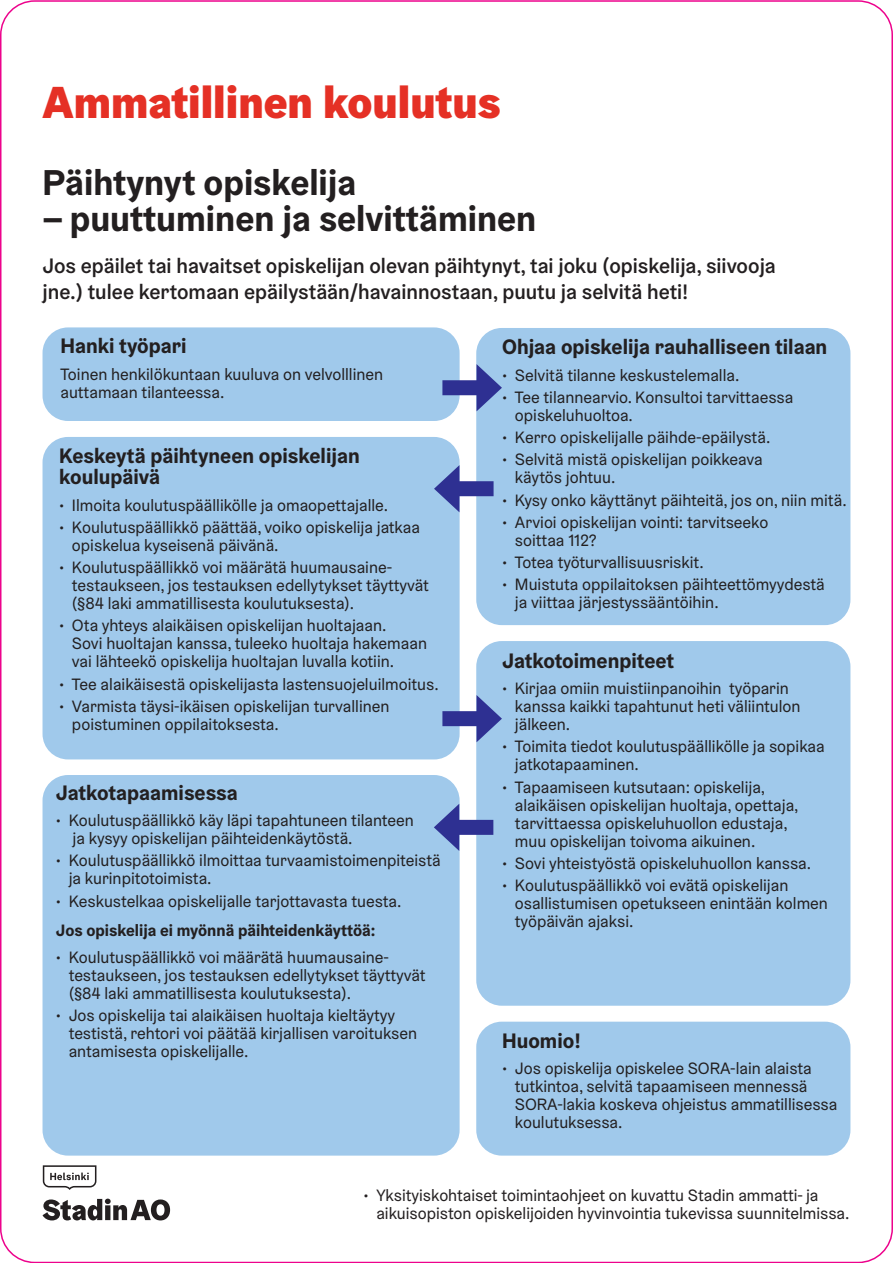
<style>
.page{position:relative;width:893px;height:1263px;background:#fff}
.page>*{position:absolute;margin:0;border:0;box-sizing:border-box;transform-origin:0 0}
.Pääotsikko{font:900 45px "Helsinki Grotesk";color:#e53025}
.Otsikko_2{font:700 36px "Helsinki Grotesk";color:#231f20}
.Leipis{font:500 21px/25.2px "Helsinki Grotesk";color:#231f20}
.Laatikko-otsikko{font:700 21px/21px "Helsinki Grotesk";color:#231f20}
.Leipis_regular{font:16.5px/18px "Helsinki Grotesk";color:#231f20}
.Leipis-2{font:700 16.5px "Helsinki Grotesk";color:#231f20}
</style>
<div class="page">
<div style="left:43px;top:327px;width:417px;height:94px;background:#a0c9eb;border-radius:26px"></div>
<div style="left:476px;top:328px;width:374px;height:297px;background:#a0c9eb;border-radius:26px"></div>
<div style="left:43px;top:437px;width:417px;height:322px;background:#a0c9eb;border-radius:26px"></div>
<div style="left:476px;top:641px;width:374px;height:365px;background:#a0c9eb;border-radius:26px"></div>
<div style="left:43px;top:775px;width:417px;height:380px;background:#a0c9eb;border-radius:26px"></div>
<div style="left:450px;top:481px;width:44px;height:15px;background:#2e3092"></div>
<svg style="left:434px;top:465px;width:25px;height:47px"></svg>
<div style="left:442px;top:380px;width:44px;height:15px;background:#2e3092"></div>
<svg style="left:476px;top:364px;width:26px;height:47px"></svg>
<div style="left:442px;top:711px;width:44px;height:15px;background:#2e3092"></div>
<svg style="left:476px;top:695px;width:26px;height:47px"></svg>
<div style="left:449px;top:820px;width:44px;height:15px;background:#2e3092"></div>
<svg style="left:434px;top:804px;width:25px;height:47px"></svg>
<svg style="left:43px;top:1165px;width:53px;height:25px"></svg>
<svg style="left:43px;top:1198px;width:127px;height:22px"></svg>
<div style="left:476px;top:1022px;width:374px;height:133px;background:#a0c9eb;border-radius:26px"></div>
<p class="Pääotsikko" style="left:43px;top:73px;width:459px">Ammatillinen koulutus</p>
<p class="Otsikko_2" style="left:43px;top:160px;width:315px">Päihtynyt opiskelija</p>
<p class="Otsikko_2" style="left:43px;top:196px;width:495px">– puuttuminen ja selvittäminen</p>
<p class="Leipis" style="left:43px;top:253px;width:735px">Jos epäilet tai havaitset opiskelijan olevan päihtynyt, tai joku (opiskelija, siivooja jne.) tulee kertomaan epäilystään/havainnostaan, puutu ja selvitä heti!</p>
<p class="Laatikko-otsikko" style="left:60px;top:335px;width:128px">Hanki työpari</p>
<p class="Leipis_regular" style="left:60px;top:365px;width:324px">Toinen henkilökuntaan kuuluva on velvolllinen auttamaan tilanteessa.</p>
<p class="Laatikko-otsikko" style="left:502px;top:336px;width:327px">Ohjaa opiskelija rauhalliseen tilaan</p>
<p class="Leipis_regular" style="left:515px;top:366px;width:226px">Selvitä tilanne keskustelemalla.</p>
<p class="Leipis_regular" style="left:502px;top:366px;width:7px">•</p>
<p class="Leipis_regular" style="left:515px;top:388px;width:280px">Tee tilannearvio. Konsultoi tarvittaessa</p>
<p class="Leipis_regular" style="left:502px;top:388px;width:7px">•</p>
<p class="Laatikko-otsikko" style="left:59px;top:445px;width:302px">Keskeytä päihtyneen opiskelijan koulupäivä</p>
<p class="Leipis_regular" style="left:72px;top:496px;width:318px">Ilmoita koulutuspäällikölle ja omaopettajalle.</p>
<p class="Leipis_regular" style="left:59px;top:496px;width:7px">•</p>
<p class="Leipis_regular" style="left:59px;top:518px;width:7px">•</p>
<p class="Leipis_regular" style="left:59px;top:558px;width:7px">•</p>
<p class="Leipis_regular" style="left:59px;top:616px;width:7px">•</p>
<p class="Leipis_regular" style="left:59px;top:675px;width:7px">•</p>
<p class="Leipis_regular" style="left:59px;top:697px;width:7px">•</p>
<p class="Leipis_regular" style="left:72px;top:518px;width:350px">Koulutuspäällikkö päättää, voiko opiskelija jatkaa</p>
<p class="Leipis_regular" style="left:72px;top:536px;width:208px">opiskelua kyseisenä päivänä.</p>
<p class="Leipis_regular" style="left:72px;top:576px;width:358px">testaukseen, jos testauksen edellytykset täyttyvät</p>
<p class="Leipis_regular" style="left:72px;top:558px;width:322px">Koulutuspäällikkö voi määrätä huumausaine-</p>
<p class="Leipis_regular" style="left:72px;top:594px;width:284px">(§84 laki ammatillisesta koulutuksesta .(</p>
<p class="Leipis_regular" style="left:72px;top:616px;width:316px">Ota yhteys alaikäisen opiskelijan huoltajaan.</p>
<p class="Leipis_regular" style="left:72px;top:634px;width:357px">Sovi huoltajan kanssa, tuleeko huoltaja hakemaan vai lähteekö opiskelija huoltajan luvalla kotiin.</p>
<p class="Leipis_regular" style="left:72px;top:675px;width:368px">Tee alaikäisestä opiskelijasta lastensuojeluilmoitus.</p>
<p class="Leipis_regular" style="left:72px;top:697px;width:319px">Varmista täysi-ikäisen opiskelijan turvallinen</p>
<p class="Leipis_regular" style="left:72px;top:715px;width:208px">poistuminen oppilaitoksesta.</p>
<p class="Laatikko-otsikko" style="left:56px;top:781px;width:183px">Jatkotapaamisessa</p>
<p class="Leipis_regular" style="left:69px;top:811px;width:347px">Koulutuspäällikkö käy läpi tapahtuneen tilanteen</p>
<p class="Leipis_regular" style="left:56px;top:811px;width:7px">•</p>
<p class="Leipis_regular" style="left:56px;top:851px;width:7px">•</p>
<p class="Leipis_regular" style="left:72px;top:829px;width:282px">ja kysyy opiskelijan päihteidenkäytöstä.</p>
<p class="Leipis_regular" style="left:69px;top:851px;width:374px">Koulutuspäällikkö ilmoittaa turvaamistoimenpiteistä</p>
<p class="Leipis_regular" style="left:69px;top:869px;width:144px">ja kurinpitotoimista.</p>
<p class="Leipis_regular" style="left:69px;top:892px;width:334px">Keskustelkaa opiskelijalle tarjottavasta tuesta.</p>
<p class="Leipis_regular" style="left:56px;top:892px;width:7px">•</p>
<p class="Leipis-2" style="left:56px;top:920px;width:321px">Jos opiskelija ei myönnä päihteidenkäyttöä:</p>
<p class="Leipis_regular" style="left:69px;top:966px;width:358px">testaukseen, jos testauksen edellytykset täyttyvät</p>
<p class="Leipis_regular" style="left:69px;top:948px;width:322px">Koulutuspäällikkö voi määrätä huumausaine-</p>
<p class="Leipis_regular" style="left:56px;top:948px;width:7px">•</p>
<p class="Leipis_regular" style="left:69px;top:984px;width:284px">(§84 laki ammatillisesta koulutuksesta .(</p>
<p class="Leipis_regular" style="left:69px;top:1006px;width:328px">Jos opiskelija tai alaikäisen huoltaja kieltäytyy</p>
<p class="Leipis_regular" style="left:56px;top:1006px;width:7px">•</p>
<p class="Leipis_regular" style="left:502px;top:428px;width:7px">•</p>
<p class="Leipis_regular" style="left:502px;top:450px;width:7px">•</p>
<p class="Leipis_regular" style="left:502px;top:491px;width:7px">•</p>
<p class="Leipis_regular" style="left:502px;top:513px;width:7px">•</p>
<p class="Leipis_regular" style="left:502px;top:553px;width:7px">•</p>
<p class="Leipis_regular" style="left:502px;top:575px;width:7px">•</p>
<p class="Leipis_regular" style="left:515px;top:406px;width:120px">opiskeluhuoltoa.</p>
<p class="Leipis_regular" style="left:515px;top:428px;width:257px">Kerro opiskelijalle päihde-epäilystä.</p>
<p class="Leipis_regular" style="left:515px;top:450px;width:249px">Selvitä mistä opiskelijan poikkeava</p>
<p class="Leipis_regular" style="left:515px;top:468px;width:102px">käytös johtuu.</p>
<p class="Leipis_regular" style="left:515px;top:491px;width:333px">Kysy onko käyttänyt päihteitä, jos on, niin mitä.</p>
<p class="Leipis_regular" style="left:515px;top:513px;width:255px">Arvioi opiskelijan vointi: tarvitseeko</p>
<p class="Leipis_regular" style="left:515px;top:531px;width:84px">soittaa 112?</p>
<p class="Leipis_regular" style="left:515px;top:553px;width:190px">Totea työturvallisuusriskit.</p>
<p class="Leipis_regular" style="left:515px;top:575px;width:311px">Muistuta oppilaitoksen päihteettömyydestä</p>
<p class="Leipis_regular" style="left:515px;top:593px;width:205px">ja viittaa järjestyssääntöihin.</p>
<p class="Laatikko-otsikko" style="left:502px;top:650px;width:174px">Jatkotoimenpiteet</p>
<p class="Leipis_regular" style="left:502px;top:679px;width:7px">•</p>
<p class="Leipis_regular" style="left:515px;top:679px;width:208px">Kirjaa omiin muistiinpanoihin</p>
<p class="Leipis_regular" style="left:729px;top:679px;width:61px">työparin</p>
<p class="Leipis_regular" style="left:515px;top:697px;width:287px">kanssa kaikki tapahtunut heti väliintulon jälkeen.</p>
<p class="Leipis_regular" style="left:515px;top:737px;width:311px">Toimita tiedot koulutuspäällikölle ja sopikaa</p>
<p class="Leipis_regular" style="left:502px;top:737px;width:7px">•</p>
<p class="Leipis_regular" style="left:515px;top:755px;width:125px">jatkotapaaminen.</p>
<p class="Leipis_regular" style="left:515px;top:778px;width:252px">Tapaamiseen kutsutaan: opiskelija,</p>
<p class="Leipis_regular" style="left:502px;top:778px;width:7px">•</p>
<p class="Leipis_regular" style="left:502px;top:854px;width:7px">•</p>
<p class="Leipis_regular" style="left:502px;top:876px;width:7px">•</p>
<p class="Leipis_regular" style="left:515px;top:796px;width:285px">alaikäisen opiskelijan huoltaja, opettaja, tarvittaessa opiskeluhuollon edustaja, muu opiskelijan toivoma aikuinen.</p>
<p class="Leipis_regular" style="left:515px;top:854px;width:298px">Sovi yhteistyöstä opiskeluhuollon kanssa.</p>
<p class="Leipis_regular" style="left:515px;top:876px;width:275px">Koulutuspäällikkö voi evätä opiskelijan</p>
<p class="Leipis_regular" style="left:515px;top:894px;width:314px">osallistumisen opetukseen enintään kolmen työpäivän ajaksi.</p>
<p class="Leipis_regular" style="left:69px;top:1024px;width:350px">testistä, rehtori voi päätää kirjallisen varoituksen</p>
<p class="Laatikko-otsikko" style="left:502px;top:1030px;width:80px">Huomio!</p>
<p class="Leipis_regular" style="left:69px;top:1042px;width:181px">antamisesta opiskelijalle.</p>
<p class="Leipis_regular" style="left:515px;top:1059px;width:298px">Jos opiskelija opiskelee SORA-lain alaista</p>
<p class="Leipis_regular" style="left:502px;top:1059px;width:7px">•</p>
<p class="Leipis_regular" style="left:515px;top:1077px;width:324px">tutkintoa, selvitä tapaamiseen mennessä<br>SORA-lakia koskeva ohjeistus ammatillisessa koulutuksessa.</p>
<p class="Leipis_regular" style="left:364px;top:1186px;width:7px">•</p>
<p class="Leipis_regular" style="left:376px;top:1186px;width:444px">Yksityiskohtaiset toimintaohjeet on kuvattu Stadin ammatti ja-</p>
<p class="Leipis_regular" style="left:376px;top:1204px;width:475px">aikuisopiston opiskelijoiden hyvinvointia tukevissa suunnitelmissa.</p>
</div>
